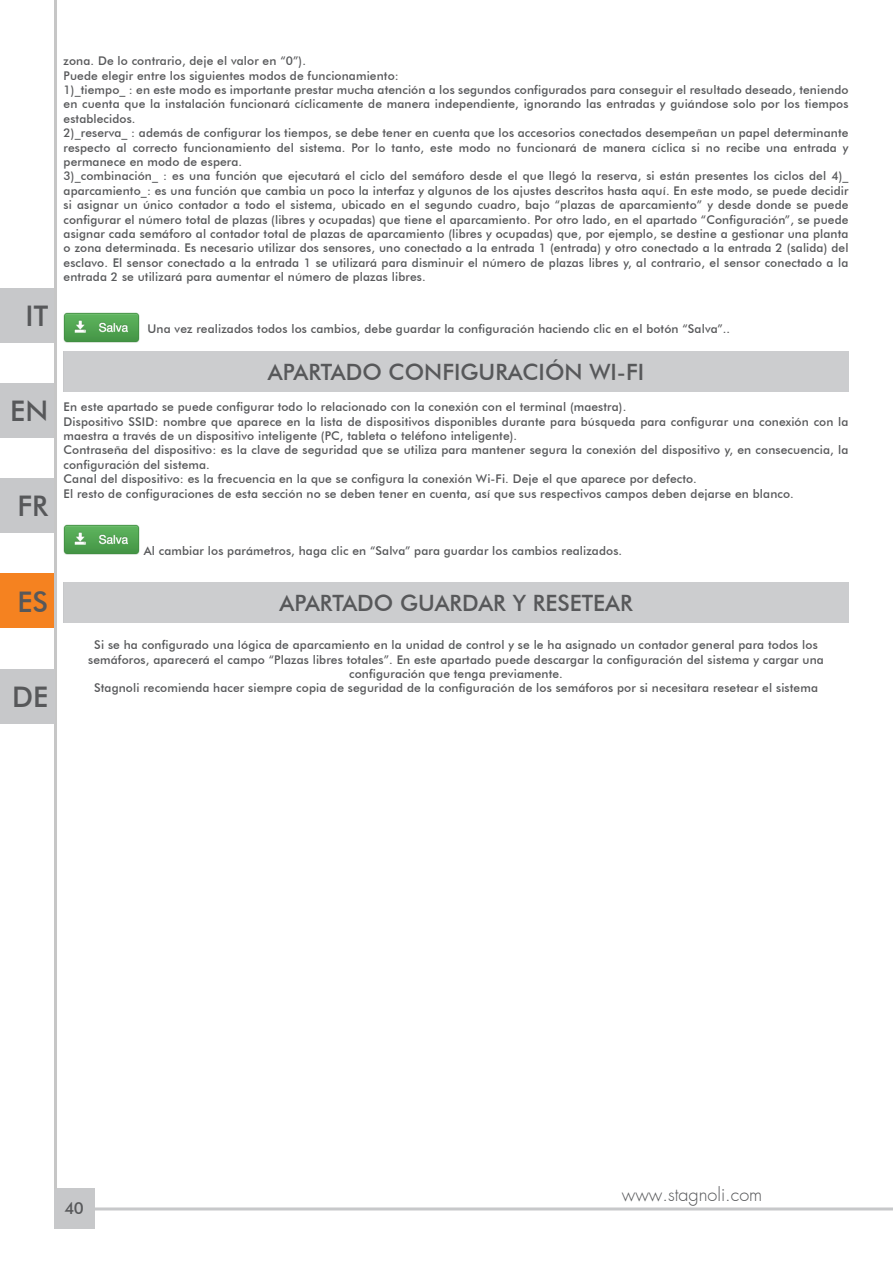
<style>
.page{position:relative;width:893px;height:1263px;background:#fff}
.page>*{position:absolute;margin:0;border:0;box-sizing:border-box;transform-origin:0 0}
.titoli{font:500 28.35px "Futura BT";color:#57585a}
.titoli-2{font:500 22.5px "Futura BT";color:#57585a}
.t1{font:300 18px "Futura";color:#57585a}
.t2{font:500 16.5px "Futura BT";color:#57585a}
.testo_normale{font:500 12px/14.4px "Futura BT";letter-spacing:.01em;color:#57585a;text-align:justify}
</style>
<div class="page">
<div style="left:54px;top:1189px;width:40px;height:40px;background:#c7c8ca"></div>
<hr style="left:94px;top:1207px;width:799px;height:3px;background:#c7c8ca">
<img style="left:64px;top:524px;width:76px;height:31px">
<img style="left:64px;top:313px;width:76px;height:30px">
<div style="left:64px;top:351px;width:784px;height:40px;background:#cccdcf"></div>
<div style="left:64px;top:582px;width:784px;height:41px;background:#cccdcf"></div>
<div style="left:0;top:288px;width:54px;height:54px;background:#c7c8ca"></div>
<div style="left:0;top:383px;width:54px;height:54px;background:#c7c8ca"></div>
<div style="left:0;top:478px;width:54px;height:55px;background:#c7c8ca"></div>
<div style="left:0;top:574px;width:54px;height:54px;background:#f58220"></div>
<hr style="left:54px;top:0;width:3px;height:1189px;background:#c6c6c6">
<div style="left:0;top:669px;width:54px;height:54px;background:#c7c8ca"></div>
<p class="titoli" style="left:26px;top:299px;width:24px">IT</p>
<p class="titoli" style="left:10px;top:394px;width:39px">EN</p>
<p class="titoli" style="left:17px;top:489px;width:32px">FR</p>
<p class="titoli" style="left:18px;top:584px;width:32px">ES</p>
<p class="titoli" style="left:12px;top:680px;width:38px">DE</p>
<p class="testo_normale" style="left:64px;top:54px;width:244px">zona. De lo contrario, deje el valor en “0”).</p>
<p class="testo_normale" style="left:64px;top:68px;width:337px">Puede elegir entre los siguientes modos de funcionamiento:</p>
<p class="testo_normale" style="left:64px;top:82px;width:786px">1)_tiempo_ : en este modo es importante prestar mucha atención a los segundos configurados para conseguir el resultado deseado, teniendo en cuenta que la instalación funcionará cíclicamente de manera independiente, ignorando las entradas y guiándose solo por los tiempos establecidos.</p>
<p class="testo_normale" style="left:64px;top:126px;width:786px">2)_reserva_ : además de configurar los tiempos, se debe tener en cuenta que los accesorios conectados desempeñan un papel determinante respecto al correcto funcionamiento del sistema. Por lo tanto, este modo no funcionará de manera cíclica si no recibe una entrada y permanece en modo de espera.</p>
<p class="testo_normale" style="left:64px;top:169px;width:786px">3)_combinación_ : es una función que ejecutará el ciclo del semáforo desde el que llegó la reserva, si están presentes los ciclos del 4)_ aparcamiento_: es una función que cambia un poco la interfaz y algunos de los ajustes descritos hasta aquí. En este modo, se puede decidir si asignar un único contador a todo el sistema, ubicado en el segundo cuadro, bajo “plazas de aparcamiento” y desde donde se puede configurar el número total de plazas (libres y ocupadas) que tiene el aparcamiento. Por otro lado, en el apartado “Configuración”, se puede asignar cada semáforo al contador total de plazas de aparcamiento (libres y ocupadas) que, por ejemplo, se destine a gestionar una planta o zona determinada. Es necesario utilizar dos sensores, uno conectado a la entrada 1 (entrada) y otro conectado a la entrada 2 (salida) del esclavo. El sensor conectado a la entrada 1 se utilizará para disminuir el número de plazas libres y, al contrario, el sensor conectado a la entrada 2 se utilizará para aumentar el número de plazas libres.</p>
<p class="testo_normale" style="left:148px;top:322px;width:584px">Una vez realizados todos los cambios, debe guardar la configuración haciendo clic en el botón “Salva”..</p>
<p class="titoli-2" style="left:268px;top:358px;width:378px">APARTADO CONFIGURACIÓN WI-FI</p>
<p class="testo_normale" style="left:64px;top:400px;width:564px">En este apartado se puede configurar todo lo relacionado con la conexión con el terminal (maestra).</p>
<p class="testo_normale" style="left:64px;top:414px;width:786px">Dispositivo SSID: nombre que aparece en la lista de dispositivos disponibles durante para búsqueda para configurar una conexión con la maestra a través de un dispositivo inteligente (PC, tableta o teléfono inteligente).</p>
<p class="testo_normale" style="left:64px;top:443px;width:786px">Contraseña del dispositivo: es la clave de seguridad que se utiliza para mantener segura la conexión del dispositivo y, en consecuencia, la configuración del sistema.</p>
<p class="testo_normale" style="left:64px;top:472px;width:635px">Canal del dispositivo: es la frecuencia en la que se configura la conexión Wi-Fi. Deje el que aparece por defecto.</p>
<p class="testo_normale" style="left:64px;top:486px;width:732px">El resto de configuraciones de esta sección no se deben tener en cuenta, así que sus respectivos campos deben dejarse en blanco.</p>
<p class="testo_normale" style="left:144px;top:544px;width:480px">Al cambiar los parámetros, haga clic en “Salva” para guardar los cambios realizados.</p>
<p class="titoli-2" style="left:279px;top:590px;width:355px">APARTADO GUARDAR Y RESETEAR</p>
<p class="testo_normale" style="left:88px;top:637px;width:737px;text-align:center">Si se ha configurado una lógica de aparcamiento en la unidad de control y se le ha asignado un contador general para todos los semáforos, aparecerá el campo “Plazas libres totales”. En este apartado puede descargar la configuración del sistema y cargar una configuración que tenga previamente.</p>
<p class="testo_normale" style="left:94px;top:681px;width:725px">Stagnoli recomienda hacer siempre copia de seguridad de la configuración de los semáforos por si necesitara resetear el sistema</p>
<h3 class="t2" style="left:65px;top:1198px;width:21px">40</h3>
<h3 class="t1" style="left:622px;top:1182px;width:142px">www.stagnoli.com</h3>
</div>
